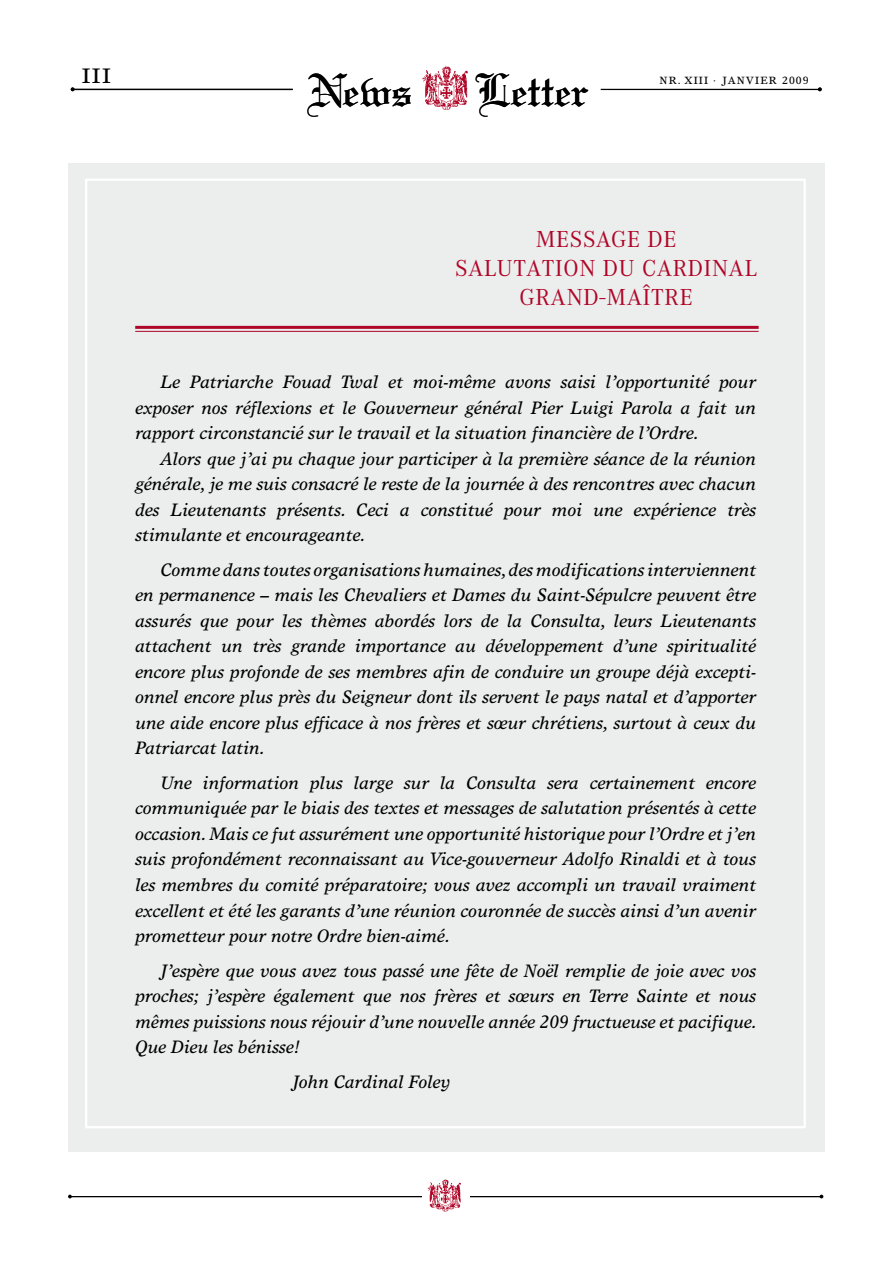
<style>
.page{position:relative;width:893px;height:1263px;background:#fff}
.page>*{position:absolute;margin:0;border:0;box-sizing:border-box;transform-origin:0 0}
.t1{font:49.35px "Linotext";color:#000}
.t2{font:24px/29.4px "Corporate A";letter-spacing:.03em;color:#af0527;text-align:center}
.t3{font:21px "Times Europa";color:#000}
.t4{font:italic 18px/25.5px "Times Europa";color:#000;text-align:justify}
.t5{font:10.5px "Times Europa";letter-spacing:.1em;color:#000}
</style>
<div class="page">
<hr style="left:601px;top:89px;width:219px;height:1px;background:#000">
<div style="left:68px;top:163px;width:757px;height:988px;background:#eceded"></div>
<hr style="left:70px;top:1196px;width:753px;height:1px;background:#000">
<div style="left:422px;top:1184px;width:47px;height:19px;background:#fff"></div>
<img style="left:427px;top:1179px;width:34px;height:33px">
<svg style="left:422px;top:66px;width:46px;height:44px"></svg>
<hr style="left:74px;top:89px;width:219px;height:1px;background:#000">
<svg style="left:71px;top:87px;width:4px;height:4px"></svg>
<svg style="left:818px;top:87px;width:4px;height:4px"></svg>
<hr style="left:135px;top:331px;width:624px;height:1px;background:#af0527">
<hr style="left:135px;top:326px;width:624px;height:3px;background:#af0527">
<p class="t3" style="left:82px;top:64px;width:11px">III</p>
<p class="t5" style="left:659px;top:74px;width:151px">NR . XIII · JANVIER 2009</p>
<h1 class="t1" style="left:307px;top:61px;width:107px">News</h1>
<h1 class="t1" style="left:475px;top:61px;width:116px">Letter</h1>
<h2 class="t2" style="left:455px;top:224px;width:303px">MESSAGE DE<br>SALUTATION DU CARDINAL<br>GRAND-MAÎTRE</h2>
<p class="t4" style="left:135px;top:369px;width:622px;text-indent:26px">Le Patriarche Fouad Twal et moi-même avons saisi l’opportunité pour exposer nos réflexions et le Gouverneur général Pier Luigi Parola a fait un rapport circonstancié sur le travail et la situation financière de l’Ordre.</p>
<p class="t4" style="left:135px;top:446px;width:622px;text-indent:26px">Alors que j’ai pu chaque jour participer à la première séance de la réunion générale, je me suis consacré le reste de la journée à des rencontres avec chacun des Lieutenants présents. Ceci a constitué pour moi une expérience très stimulante et encourageante.</p>
<p class="t4" style="left:135px;top:557px;width:622px;text-indent:26px">Comme dans toutes organisations humaines, des modifications interviennent en permanence – mais les Chevaliers et Dames du Saint-Sépulcre peuvent être assurés que pour les thèmes abordés lors de la Consulta, leurs Lieutenants attachent un très grande importance au développement d’une spiritualité encore plus profonde de ses membres afin de conduire un groupe déjà excepti&shy;onnel encore plus près du Seigneur dont ils servent le pays natal et d’apporter une aide encore plus efficace à nos frères et sœur chrétiens, surtout à ceux du Patriarcat latin.</p>
<p class="t4" style="left:135px;top:770px;width:622px;text-indent:26px">Une information plus large sur la Consulta sera certainement encore communiquée par le biais des textes et messages de salutation présentés à cette occasion. Mais ce fut assurément une opportunité historique pour l’Ordre et j’en suis profondément reconnaissant au Vice-gouverneur Adolfo Rinaldi et à tous les membres du comité préparatoire; vous avez accompli un travail vraiment excellent et été les garants d’une réunion couronnée de succès ainsi d’un avenir prometteur pour notre Ordre bien-aimé.</p>
<p class="t4" style="left:135px;top:957px;width:623px;text-indent:26px">J’espère que vous avez tous passé une fête de Noël remplie de joie avec vos proches; j’espère également que nos frères et sœurs en Terre Sainte et nous mêmes puissions nous réjouir d’une nouvelle année 209 fructueuse et pacifique.<br>Que Dieu les bénisse!</p>
<p class="t4" style="left:293px;top:1068px;width:159px">John Cardinal Foley</p>
</div>
